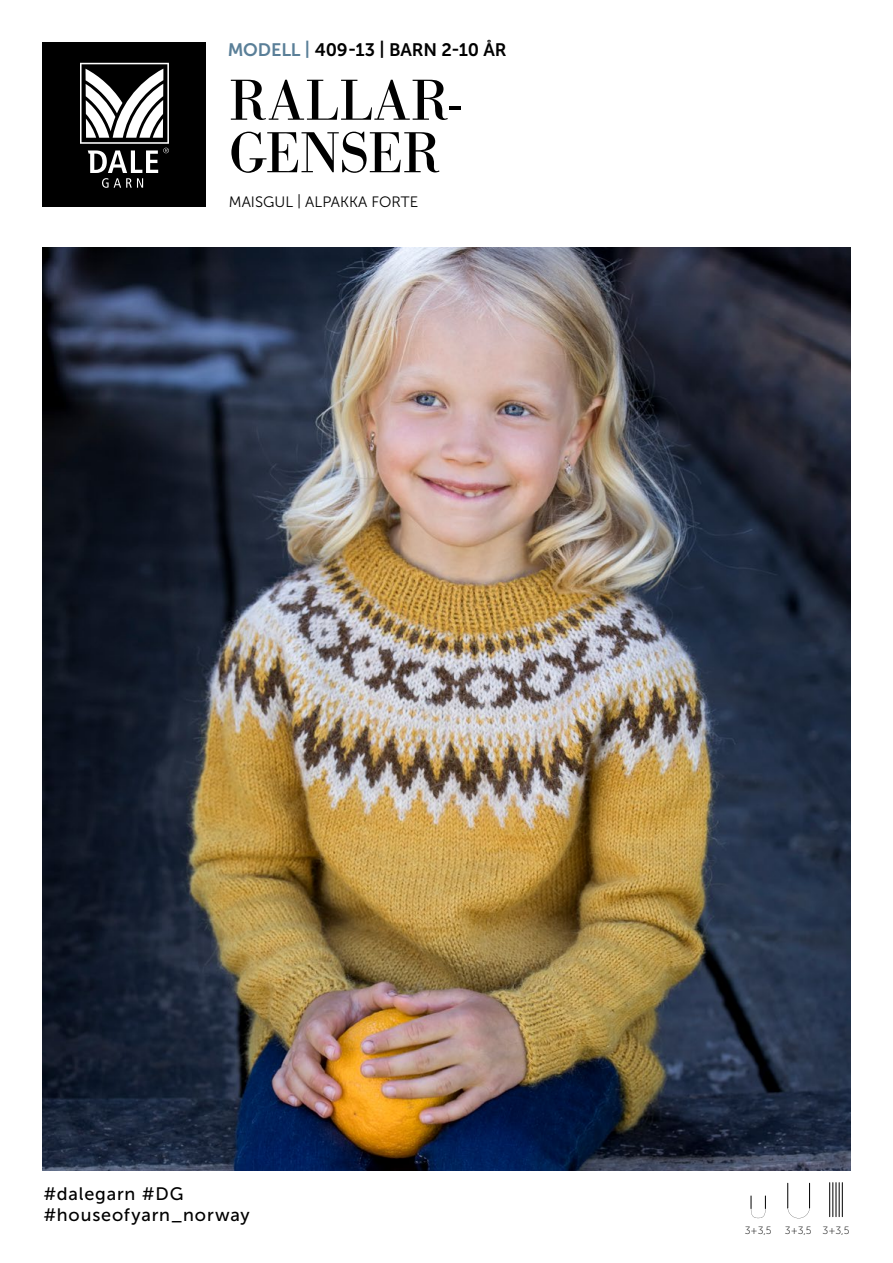
<style>
.page{position:relative;width:893px;height:1263px;background:#fff}
.page>*{position:absolute;margin:0;border:0;box-sizing:border-box;transform-origin:0 0}
.t1{font:60px "Bodoni URW";letter-spacing:-.005em;color:#000}
.t2{font:18px/21px "Museo Sans 500";letter-spacing:.045em;color:#000}
.t3{font:18px "Museo Sans 700";letter-spacing:-.005em;color:#000}
.t4{font:15px "Museo Sans 300";color:#000}
.t5{font:10.5px "Museo Sans 100";color:#000}
.s1{color:#5a7f98}
</style>
<div class="page">
<div style="left:43px;top:43px;width:163px;height:164px;background:#000"></div>
<svg style="left:80px;top:63px;width:89px;height:125px"></svg>
<img style="left:43px;top:248px;width:807px;height:923px">
<svg style="left:787px;top:1183px;width:23px;height:35px"></svg>
<svg style="left:750px;top:1195px;width:16px;height:23px"></svg>
<hr style="left:829px;top:1182px;width:1px;height:35px;background:#000">
<hr style="left:832px;top:1182px;width:1px;height:35px;background:#000">
<hr style="left:835px;top:1182px;width:1px;height:35px;background:#000">
<hr style="left:839px;top:1182px;width:1px;height:35px;background:#000">
<hr style="left:842px;top:1182px;width:1px;height:35px;background:#000">
<p class="t3" style="left:228px;top:40px;width:280px"><span class="s1">MODELL |</span> 409-13 | BARN 2-10 ÅR</p>
<p class="t1" style="left:229px;top:65px;width:233px">RALLAR-</p>
<p class="t1" style="left:229px;top:117px;width:213px">GENSER</p>
<p class="t4" style="left:229px;top:194px;width:191px">MAISGUL | ALPAKKA FORTE</p>
<p class="t2" style="left:43px;top:1184px;width:208px">#dalegarn #DG #houseofyarn_norway</p>
<p class="t5" style="left:745px;top:1225px;width:28px">3+3,5</p>
<p class="t5" style="left:785px;top:1225px;width:28px">3+3,5</p>
<p class="t5" style="left:822px;top:1225px;width:28px">3+3,5</p>
</div>
